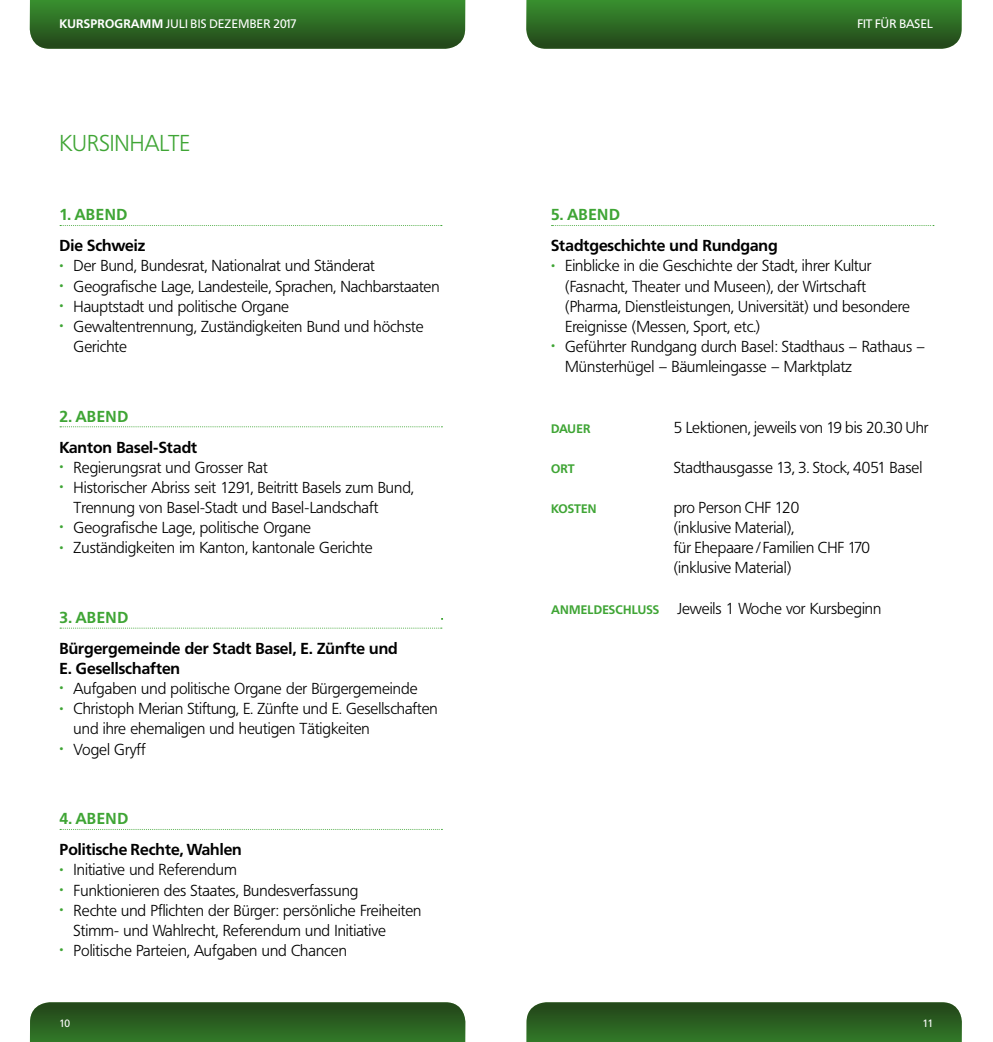
<style>
.page{position:relative;width:993px;height:1042px;background:#fff}
.page>*{position:absolute;margin:0;border:0;box-sizing:border-box;transform-origin:0 0}
.t1{font:300 22.75px "Frutiger BQ";letter-spacing:.005em;color:#3fa535}
.Lauftext{font:300 15.75px/20.1px "Frutiger BQ";color:#000}
.Lauftext-2{font:700 15.75px "Frutiger BQ";color:#000}
.Lauftext-3{font:700 15.75px "Frutiger BQ";letter-spacing:.04em;color:#3fa535}
.Lauftext-4{font:12.25px "Frutiger BQ";letter-spacing:.035em;color:#fff}
.Lauftext-5{font:700 12.25px "Frutiger BQ";color:#3fa535}
.Lauftext-6{font:12.25px "Frutiger BQ";letter-spacing:.015em;color:#fff}
.Lauftext-7{font:10.5px "Frutiger BQ";color:#fff}
.s1{font-weight:700}
.s2{font-size:12.25px;color:#3fa535}
.s3{font-weight:700;font-size:12.25px;color:#3fa535}
</style>
<div class="page">
<svg style="left:30px;top:0;width:435px;height:49px;background:#2f6c26"></svg>
<svg style="left:526px;top:0;width:435px;height:49px;background:#306c26"></svg>
<svg style="left:30px;top:1002px;width:435px;height:40px;background:#2d6023"></svg>
<svg style="left:526px;top:1002px;width:435px;height:40px;background:#2d6023"></svg>
<svg style="left:551px;top:225px;width:382px;height:1px"></svg>
<svg style="left:60px;top:225px;width:382px;height:1px"></svg>
<svg style="left:60px;top:426px;width:382px;height:1px"></svg>
<svg style="left:60px;top:628px;width:382px;height:1px"></svg>
<svg style="left:60px;top:829px;width:382px;height:1px"></svg>
<p class="Lauftext-4" style="left:60px;top:17px;width:239px"><span class="s1">KURSPROGRAMM</span> JULI BIS DEZEMBER 2017</p>
<p class="t1" style="left:60px;top:130px;width:132px">KURSINHALTE</p>
<p class="Lauftext-3" style="left:60px;top:205px;width:69px">1. ABEND</p>
<p class="Lauftext-2" style="left:60px;top:236px;width:87px">Die Schweiz</p>
<p class="Lauftext" style="left:60px;top:256px;width:317px"><span class="s2">•</span> Der Bund, Bundesrat, Nationalrat und Ständerat</p>
<p class="Lauftext" style="left:60px;top:276px;width:381px"><span class="s2">•</span> Geografische Lage, Landesteile, Sprachen, Nachbarstaaten</p>
<p class="Lauftext" style="left:60px;top:296px;width:231px"><span class="s2">•</span> Hauptstadt und politische Organe</p>
<p class="Lauftext" style="left:74px;top:316px;width:351px;text-indent:-14px"><span class="s2">•</span> Gewaltentrennung, Zuständigkeiten Bund und höchste<br>Gerichte</p>
<p class="Lauftext-3" style="left:60px;top:407px;width:70px">2. ABEND</p>
<p class="Lauftext-2" style="left:60px;top:438px;width:139px">Kanton Basel-Stadt</p>
<p class="Lauftext" style="left:60px;top:457px;width:210px"><span class="s2">•</span> Regierungsrat und Grosser Rat</p>
<p class="Lauftext" style="left:74px;top:477px;width:342px;text-indent:-14px"><span class="s2">•</span> Historischer Abriss seit 1291, Beitritt Basels zum Bund,<br>Trennung von Basel-Stadt und Basel-Landschaft</p>
<p class="Lauftext" style="left:60px;top:518px;width:253px"><span class="s2">•</span> Geografische Lage, politische Organe</p>
<p class="Lauftext" style="left:60px;top:538px;width:314px"><span class="s2">•</span> Zuständigkeiten im Kanton, kantonale Gerichte</p>
<p class="Lauftext-3" style="left:60px;top:608px;width:70px">3. ABEND</p>
<p class="Lauftext-2" style="left:60px;top:639px;width:339px">Bürgergemeinde der Stadt Basel, E. Zünfte und</p>
<p class="Lauftext-2" style="left:60px;top:659px;width:122px">E. Gesellschaften</p>
<p class="Lauftext" style="left:60px;top:679px;width:359px"><span class="s2">•</span> Aufgaben und politische Organe der Bürgergemeinde</p>
<p class="Lauftext" style="left:74px;top:699px;width:365px;text-indent:-14px"><span class="s2">•</span> Christoph Merian Stiftung, E. Zünfte und E. Gesellschaften und ihre ehemaligen und heutigen Tätigkeiten</p>
<p class="Lauftext" style="left:60px;top:739px;width:88px"><span class="s2">•</span> Vogel Gryff</p>
<p class="Lauftext-3" style="left:60px;top:809px;width:70px">4. ABEND</p>
<p class="Lauftext-2" style="left:60px;top:840px;width:184px">Politische Rechte, Wahlen</p>
<p class="Lauftext" style="left:60px;top:860px;width:179px"><span class="s2">•</span> Initiative und Referendum</p>
<p class="Lauftext" style="left:60px;top:880px;width:300px"><span class="s2">•</span> Funktionieren des Staates, Bundesverfassung</p>
<p class="Lauftext" style="left:74px;top:900px;width:349px;text-indent:-14px"><span class="s2">•</span> Rechte und Pflichten der Bürger: persönliche Freiheiten<br>Stimm- und Wahlrecht, Referendum und Initiative</p>
<p class="Lauftext" style="left:60px;top:940px;width:289px"><span class="s2">•</span> Politische Parteien, Aufgaben und Chancen</p>
<p class="Lauftext-6" style="left:857px;top:16px;width:77px">FIT FÜR BASEL</p>
<p class="Lauftext-3" style="left:551px;top:205px;width:70px">5. ABEND</p>
<p class="Lauftext-2" style="left:551px;top:236px;width:228px">Stadtgeschichte und Rundgang</p>
<p class="Lauftext" style="left:565px;top:256px;width:346px;text-indent:-14px"><span class="s2">•</span> Einblicke in die Geschichte der Stadt, ihrer Kultur (Fasnacht, Theater und Museen), der Wirtschaft (Pharma, Dienstleistungen, Universität) und besondere Ereignisse (Messen, Sport, etc.)</p>
<p class="Lauftext" style="left:565px;top:337px;width:361px;text-indent:-14px"><span class="s2">•</span> Geführter Rundgang durch Basel: Stadthaus – Rathaus –<br>Münsterhügel – Bäumleingasse – Marktplatz</p>
<p class="Lauftext-5" style="left:551px;top:421px;width:41px">DAUER</p>
<p class="Lauftext" style="left:673px;top:417px;width:256px">5 Lektionen, jeweils von 19 bis 20.30 Uhr</p>
<p class="Lauftext-5" style="left:551px;top:461px;width:25px">ORT</p>
<p class="Lauftext" style="left:673px;top:457px;width:250px">Stadthausgasse 13, 3. Stock, 4051 Basel</p>
<p class="Lauftext-5" style="left:551px;top:501px;width:47px">KOSTEN</p>
<p class="Lauftext" style="left:673px;top:498px;width:127px">pro Person CHF 120</p>
<p class="Lauftext" style="left:673px;top:518px;width:198px">(inklusive Material),<br>für Ehepaare / Familien CHF 170</p>
<p class="Lauftext" style="left:673px;top:558px;width:119px">(inklusive Material)</p>
<p class="Lauftext" style="left:551px;top:598px;width:331px"><span class="s3">ANMELDESCHLUSS</span> Jeweils 1 Woche vor Kursbeginn</p>
<p class="Lauftext-7" style="left:60px;top:1017px;width:12px">10</p>
<p class="Lauftext-7" style="left:922px;top:1017px;width:12px">11</p>
</div>
